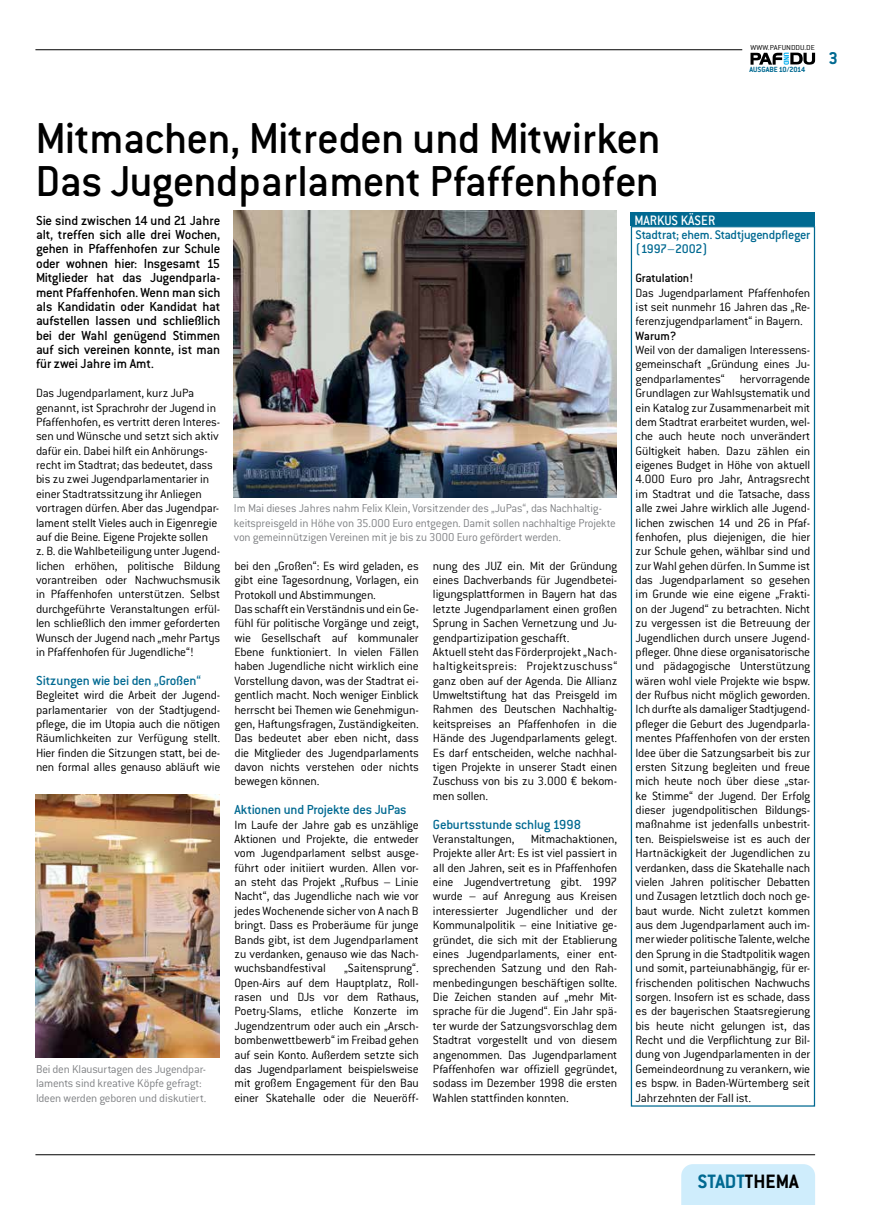
<style>
.page{position:relative;width:886px;height:1205px;background:#fff}
.page>*{position:absolute;margin:0;border:0;box-sizing:border-box;transform-origin:0 0}
.t1{font:500 47.5px/43.1px "Conduit ITC Std";letter-spacing:-.015em;color:#000}
.t2{font:700 21.25px "Conduit ITC Std";color:#006991}
.t3{font:700 18.75px "Conduit ITC Std";color:#006991}
.t4{font:500 15px "Conduit ITC Std";color:#fff;scale:.95 1}
.t5{font:500 14.38px/14.4px "Conduit ITC Std";letter-spacing:-.01em;color:#000;text-align:justify}
.t6{font:500 14.38px "Conduit ITC Std";letter-spacing:-.015em;color:#006991}
.t7{font:500 13.75px/14.4px "Conduit ITC Std";letter-spacing:-.025em;color:#006991}
.t8{font:300 13.12px/14.4px "Conduit ITC Std";letter-spacing:-.015em;color:#000;text-align:justify}
.t9{font:500 13.12px "Conduit ITC Std";letter-spacing:-.015em;color:#000}
.t10{font:300 12.5px/14.4px "Conduit ITC Std";letter-spacing:-.015em;color:#808285}
.t11{font:700 8.25px "Conduit ITC Std";letter-spacing:-.005em;color:#006991}
.t12{font:300 7.88px "Conduit ITC Std";letter-spacing:.01em;color:#000;scale:1.1 1}
.s1{font-weight:300}
.s2{color:#000}
</style>
<div class="page">
<svg style="left:750px;top:53px;width:65px;height:12px"></svg>
<div style="left:681px;top:1164px;width:134px;height:41px;background:#cfedfc"></div>
<hr style="left:35px;top:1154px;width:780px;height:1px;background:#000">
<hr style="left:35px;top:50px;width:707px;height:1px;background:#000">
<img style="left:234px;top:210px;width:383px;height:288px">
<img style="left:35px;top:795px;width:185px;height:263px">
<div style="left:631px;top:226px;width:184px;height:880px;border:1px solid #006991"></div>
<div style="left:631px;top:213px;width:184px;height:13px;background:#006991"></div>
<p class="t12" style="left:750px;top:42px;width:60px">WWW.PAFUNDDU.DE</p>
<p class="t11" style="left:749px;top:65px;width:57px">AUSGABE 10/2014</p>
<h3 class="t3" style="left:828px;top:47px;width:11px">3</h3>
<h1 class="t1" style="left:35px;top:115px;width:627px">Mitmachen, Mitreden und Mitwirken<br>Das Jugendparlament Pfaffenhofen</h1>
<p class="t5" style="left:36px;top:213px;width:186px">Sie sind zwischen 14 und 21 Jahre alt, treffen sich alle drei Wochen, gehen in Pfaffenhofen zur Schule oder wohnen hier: Insgesamt 15<br>Mitglieder hat das Jugendparla&shy;ment Pfaffenhofen. Wenn man sich als Kandidatin oder Kandidat hat aufstellen lassen und schließlich bei der Wahl genügend Stimmen auf sich vereinen konnte, ist man für zwei Jahre im Amt.</p>
<p class="t8" style="left:36px;top:385px;width:186px;text-align:left">Das Jugendparlament, kurz JuPa genannt, ist Sprachrohr der Jugend in Pfaffenhofen, es vertritt deren Interes&shy;sen und Wünsche und setzt sich aktiv dafür ein. Dabei hilft ein Anhörungs&shy;recht im Stadtrat; das bedeutet, dass bis zu zwei Jugendparlamentarier in einer Stadtratssitzung ihr Anliegen vortragen dürfen. Aber das Jugendpar&shy;lament stellt Vieles auch in Eigenregie auf die Beine. Eigene Projekte sollen<br>z. B. die Wahlbeteiligung unter Jugend&shy;lichen erhöhen, politische Bildung vorantreiben oder Nachwuchsmusik in Pfaffenhofen unterstützen. Selbst durchgeführte Veranstaltungen erfül&shy;len schließlich den immer geforderten Wunsch der Jugend nach „mehr Partys in Pfaffenhofen für Jugendliche“!</p>
<p class="t6" style="left:36px;top:671px;width:167px">Sitzungen wie bei den „Großen“</p>
<p class="t8" style="left:36px;top:687px;width:186px">Begleitet wird die Arbeit der Jugend&shy;parlamentarier von der Stadtjugend&shy;pflege, die im Utopia auch die nötigen Räumlichkeiten zur Verfügung stellt.<br>Hier finden die Sitzungen statt, bei de&shy;nen formal alles genauso abläuft wie</p>
<p class="t10" style="left:36px;top:1061px;width:172px">Bei den Klausurtagen des Jugendpar&shy;laments sind kreative Köpfe gefragt:<br>Ideen werden geboren und diskutiert.</p>
<p class="t10" style="left:234px;top:501px;width:384px">Im Mai dieses Jahres nahm Felix Klein, Vorsitzender des „JuPas“, das Nachhaltig&shy;keitspreisgeld in Höhe von 35.000 Euro entgegen. Damit sollen nachhaltige Projekte von gemeinnützigen Vereinen mit je bis zu 3000 Euro gefördert werden.</p>
<p class="t8" style="left:234px;top:558px;width:186px;text-align:left">bei den „Großen“: Es wird geladen, es gibt eine Tagesordnung, Vorlagen, ein Protokoll und Abstimmungen.<br>Das schafft ein Verständnis und ein Ge&shy;fühl für politische Vorgänge und zeigt, wie Gesellschaft auf kommunaler Ebene funktioniert. In vielen Fällen haben Jugendliche nicht wirklich eine Vorstellung davon, was der Stadtrat ei&shy;gentlich macht. Noch weniger Einblick herrscht bei Themen wie Genehmigun&shy;gen, Haftungsfragen, Zuständigkeiten.<br>Das bedeutet aber eben nicht, dass die Mitglieder des Jugendparlaments davon nichts verstehen oder nichts bewegen können.</p>
<p class="t6" style="left:234px;top:801px;width:174px">Aktionen und Projekte des JuPas</p>
<p class="t8" style="left:234px;top:817px;width:186px">Im Laufe der Jahre gab es unzählige Aktionen und Projekte, die entweder vom Jugendparlament selbst ausge&shy;führt oder initiiert wurden. Allen vor&shy;an steht das Projekt „Rufbus – Linie Nacht“, das Jugendliche nach wie vor jedes Wochenende sicher von A nach B bringt. Dass es Proberäume für junge Bands gibt, ist dem Jugendparlament zu verdanken, genauso wie das Nach&shy;wuchsbandfestival</p>
<p class="t8" style="left:234px;top:960px;width:186px;text-indent:110px">„Saitensprung“.<br>Open-Airs auf dem Hauptplatz, Roll&shy;rasen und DJs vor dem Rathaus, Poetry-Slams, etliche Konzerte im Jugendzentrum oder auch ein „Arsch&shy;bombenwettbewerb“ im Freibad gehen auf sein Konto. Außerdem setzte sich das Jugendparlament beispielsweise mit großem Engagement für den Bau einer Skatehalle oder die Neueröff-</p>
<p class="t8" style="left:433px;top:558px;width:186px;text-align:left">nung des JUZ ein. Mit der Gründung eines Dachverbands für Jugendbetei&shy;ligungsplattformen in Bayern hat das letzte Jugendparlament einen großen Sprung in Sachen Vernetzung und Ju&shy;gendpartizipation geschafft.<br>Aktuell steht das Förderprojekt „Nach&shy;haltigkeitspreis: Projektzuschuss“ ganz oben auf der Agenda. Die Allianz Umweltstiftung hat das Preisgeld im Rahmen des Deutschen Nachhaltig&shy;keitspreises an Pfaffenhofen in die Hände des Jugendparlaments gelegt.<br>Es darf entscheiden, welche nachhal&shy;tigen Projekte in unserer Stadt einen Zuschuss von bis zu 3.000 € bekom&shy;men sollen.</p>
<p class="t6" style="left:433px;top:815px;width:150px">Geburtsstunde schlug 1998</p>
<p class="t8" style="left:433px;top:831px;width:186px">Veranstaltungen, Mitmachaktionen, Projekte aller Art: Es ist viel passiert in all den Jahren, seit es in Pfaffenhofen eine Jugendvertretung gibt. 1997 wurde – auf Anregung aus Kreisen interessierter Jugendlicher und der Kommunalpolitik – eine Initiative ge&shy;gründet, die sich mit der Etablierung eines Jugendparlaments, einer ent&shy;sprechenden Satzung und den Rah&shy;menbedingungen beschäftigen sollte.<br>Die Zeichen standen auf „mehr Mit&shy;sprache für die Jugend“. Ein Jahr spä&shy;ter wurde der Satzungsvorschlag dem Stadtrat vorgestellt und von diesem angenommen. Das Jugendparlament Pfaffenhofen war offiziell gegründet, sodass im Dezember 1998 die ersten Wahlen stattfinden konnten.</p>
<p class="t4" style="left:634px;top:211px;width:87px">MARKUS KÄSER</p>
<p class="t7" style="left:636px;top:227px;width:176px">Stadtrat; ehem. Stadtjugendpfleger (1997<span class="s1">–</span>2002)</p>
<p class="t9" style="left:636px;top:270px;width:59px">Gratulation!</p>
<p class="t8" style="left:636px;top:285px;width:176px">Das Jugendparlament Pfaffenhofen ist seit nunmehr 16 Jahren das „Re&shy;ferenzjugendparlament“ in Bayern.</p>
<p class="t9" style="left:636px;top:328px;width:42px">Warum?</p>
<p class="t8" style="left:636px;top:342px;width:176px">Weil von der damaligen Interessens&shy;gemeinschaft „Gründung eines Ju&shy;gendparlamentes“ hervorragende Grundlagen zur Wahlsystematik und ein Katalog zur Zusammenarbeit mit dem Stadtrat erarbeitet wurden, wel&shy;che auch heute noch unverändert Gültigkeit haben. Dazu zählen ein eigenes Budget in Höhe von aktuell 4.000 Euro pro Jahr, Antragsrecht im Stadtrat und die Tatsache, dass alle zwei Jahre wirklich alle Jugend&shy;lichen zwischen 14 und 26 in Pfaf&shy;fenhofen, plus diejenigen, die hier zur Schule gehen, wählbar sind und zur Wahl gehen dürfen. In Summe ist das Jugendparlament so gesehen im Grunde wie eine eigene „Frakti&shy;on der Jugend“ zu betrachten. Nicht zu vergessen ist die Betreuung der Jugendlichen durch unsere Jugend&shy;pfleger. Ohne diese organisatorische und pädagogische Unterstützung wären wohl viele Projekte wie bspw. der Rufbus nicht möglich geworden.<br>Ich durfte als damaliger Stadtjugend&shy;pfleger die Geburt des Jugendparla&shy;mentes Pfaffenhofen von der ersten Idee über die Satzungsarbeit bis zur ersten Sitzung begleiten und freue mich heute noch über diese „star&shy;ke Stimme“ der Jugend. Der Erfolg dieser jugendpolitischen Bildungs&shy;maßnahme ist jedenfalls unbestrit&shy;ten. Beispielsweise ist es auch der Hartnäckigkeit der Jugendlichen zu verdanken, dass die Skatehalle nach vielen Jahren politischer Debatten und Zusagen letztlich doch noch ge&shy;baut wurde. Nicht zuletzt kommen aus dem Jugendparlament auch im&shy;mer wieder politische Talente, welche den Sprung in die Stadtpolitik wagen und somit, parteiunabhängig, für er&shy;frischenden politischen Nachwuchs sorgen. Insofern ist es schade, dass es der bayerischen Staatsregierung bis heute nicht gelungen ist, das Recht und die Verpflichtung zur Bil&shy;dung von Jugendparlamenten in der Gemeindeordnung zu verankern, wie es bspw. in Baden-Würtemberg seit Jahrzehnten der Fall ist.</p>
<h2 class="t2" style="left:697px;top:1169px;width:103px">STADT<span class="s2">THEMA</span></h2>
</div>
